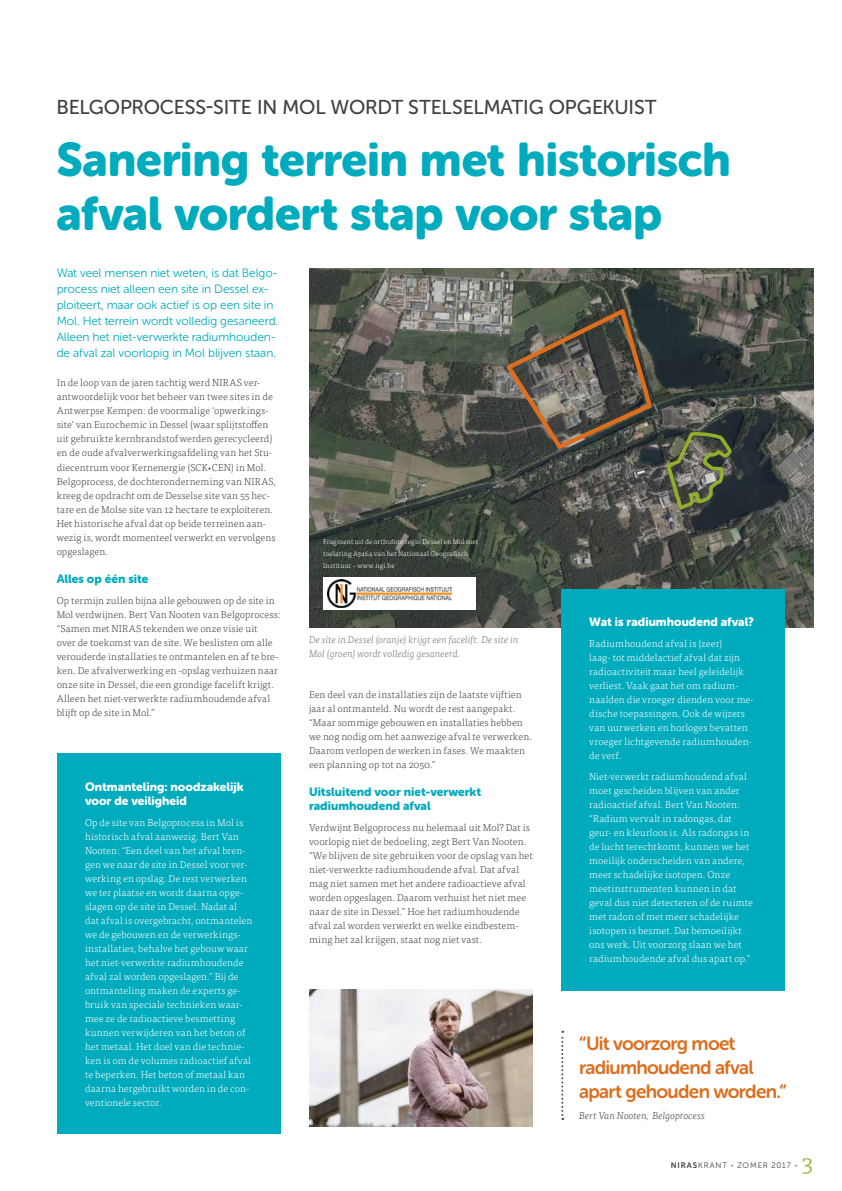
<style>
.page{position:relative;width:842px;height:1191px;background:#fff}
.page>*{position:absolute;margin:0;border:0;box-sizing:border-box;transform-origin:0 0}
.t1{font:46.9px/53.6px "Museo Sans Rounded 900";letter-spacing:-.01em;color:#00abbd}
.t2{font:300 24px "Tisa OT";color:#92af2b}
.t3{font:20px "Museo Sans Rounded 500";letter-spacing:-.005em;color:#414042}
.t4{font:19px/24px "Museo Sans Rounded 700";letter-spacing:-.04em;color:#dd6e1d}
.t5{font:12px/16px "Museo Sans Rounded 300";letter-spacing:-.005em;color:#00abbd}
.t6{font:12px/14px "Museo Sans Rounded 900";color:#fff}
.t7{font:12px/14px "Museo Sans Rounded 900";color:#00abbd}
.t8{font:300 10px/14px "Tisa OT";letter-spacing:.01em;color:#414042}
.t9{font:300 10px/14px "Tisa OT";letter-spacing:.01em;color:#fff}
.t10{font:italic 300 10px/14px "Tisa OT";color:#727476}
.t11{font:italic 300 10px "Tisa OT";letter-spacing:.005em;color:#414042}
.t12{font:8px "Museo Sans Rounded 300";letter-spacing:.11em;color:#414042}
.t13{font:300 7px/12px "Tisa OT";letter-spacing:.025em;color:#fff}
.s1{font-family:"Museo Sans Rounded 700"}
.s2{color:#9d9fa2}
</style>
<div class="page">
<img style="left:309px;top:268px;width:504px;height:360px">
<div style="left:57px;top:753px;width:224px;height:381px;background:#00abbd"></div>
<img style="left:309px;top:989px;width:224px;height:137px">
<svg style="left:561px;top:1030px;width:2px;height:90px"></svg>
<svg style="left:503px;top:305px;width:152px;height:148px;background:#5b564a"></svg>
<svg style="left:664px;top:431px;width:69px;height:81px;background:#5b614a"></svg>
<div style="left:323px;top:577px;width:152px;height:33px;background:#fff"></div>
<img style="left:328px;top:579px;width:123px;height:29px">
<div style="left:561px;top:588px;width:224px;height:402px;background:#00abbd"></div>
<h3 class="t3" style="left:56px;top:96px;width:602px">BELGOPROCESS-SITE IN MOL WORDT STELSELMATIG OPGEKUIST</h3>
<h1 class="t1" style="left:56px;top:133px;width:676px">Sanering terrein met historisch afval vordert stap voor stap</h1>
<p class="t5" style="left:57px;top:265px;width:223px">Wat veel mensen niet weten, is dat Belgo&shy;process niet alleen een site in Dessel ex&shy;ploiteert, maar ook actief is op een site in Mol. Het terrein wordt volledig gesaneerd.<br>Alleen het niet-verwerkte radiumhouden&shy;de afval zal voorlopig in Mol blijven staan.</p>
<p class="t8" style="left:57px;top:376px;width:221px">In de loop van de jaren tachtig werd NIRAS ver&shy;antwoordelijk voor het beheer van twee sites in de Antwerpse Kempen: de voormalige ‘opwerkings&shy;site’ van Eurochemic in Dessel (waar splijtstoffen uit gebruikte kernbrandstof werden gerecycleerd) en de oude afvalverwerkingsafdeling van het Stu&shy;diecentrum voor Kernenergie (SCK•CEN) in Mol.<br>Belgoprocess, de dochteronderneming van NIRAS, kreeg de opdracht om de Desselse site van 55 hec&shy;tare en de Molse site van 12 hectare te exploiteren.<br>Het historische afval dat op beide terreinen aan&shy;wezig is, wordt momenteel verwerkt en vervolgens opgeslagen.</p>
<p class="t7" style="left:57px;top:571px;width:93px">Alles op één site</p>
<p class="t8" style="left:57px;top:593px;width:225px">Op termijn zullen bijna alle gebouwen op de site in Mol verdwijnen. Bert Van Nooten van Belgoprocess: “Samen met NIRAS tekenden we onze visie uit<br>over de toekomst van de site. We beslisten om alle verouderde installaties te ontmantelen en af te bre&shy;ken. De afvalverwerking en -opslag verhuizen naar onze site in Dessel, die een grondige facelift krijgt.<br>Alleen het niet-verwerkte radiumhoudende afval blijft op de site in Mol.”</p>
<p class="t6" style="left:85px;top:779px;width:160px">Ontmanteling: noodzakelijk voor de veiligheid</p>
<p class="t9" style="left:85px;top:815px;width:169px">Op de site van Belgoprocess in Mol is historisch afval aanwezig. Bert Van Nooten: “Een deel van het afval bren&shy;gen we naar de site in Dessel voor ver&shy;werking en opslag. De rest verwerken we ter plaatse en wordt daarna opge&shy;slagen op de site in Dessel. Nadat al dat afval is overgebracht, ontmantelen we de gebouwen en de verwerkings&shy;installaties, behalve het gebouw waar het niet-verwerkte radiumhoudende afval zal worden opgeslagen.” Bij de ontmanteling maken de experts ge&shy;bruik van speciale technieken waar&shy;mee ze de radioactieve besmetting kunnen verwijderen van het beton of het metaal. Het doel van die technie&shy;ken is om de volumes radioactief afval te beperken. Het beton of metaal kan daarna hergebruikt worden in de con&shy;ventionele sector.</p>
<p class="t13" style="left:323px;top:536px;width:157px">Fragment uit de orthofoto regio Dessel en Mol met toelating A3464 van het Nationaal Geografisch<br>Instituut – www.ngi.be</p>
<p class="t10" style="left:309px;top:633px;width:211px">De site in Dessel (oranje) krijgt een facelift. De site in<br>Mol (groen) wordt volledig gesaneerd.</p>
<p class="t8" style="left:309px;top:687px;width:224px">Een deel van de installaties zijn de laatste vijftien jaar al ontmanteld. Nu wordt de rest aangepakt. “Maar sommige gebouwen en installaties hebben we nog nodig om het aanwezige afval te verwerken.<br>Daarom verlopen de werken in fases. We maakten een planning op tot na 2050.”</p>
<p class="t7" style="left:309px;top:784px;width:174px">Uitsluitend voor niet-verwerkt radiumhoudend afval</p>
<p class="t8" style="left:309px;top:820px;width:225px">Verdwijnt Belgoprocess nu helemaal uit Mol? Dat is voorlopig niet de bedoeling, zegt Bert Van Nooten. “We blijven de site gebruiken voor de opslag van het niet-verwerkte radiumhoudende afval. Dat afval mag niet samen met het andere radioactieve afval worden opgeslagen. Daarom verhuist het niet mee naar de site in Dessel.” Hoe het radiumhoudende afval zal worden verwerkt en welke eindbestem&shy;ming het zal krijgen, staat nog niet vast.</p>
<p class="t6" style="left:589px;top:615px;width:166px">Wat is radiumhoudend afval?</p>
<p class="t9" style="left:589px;top:636px;width:166px">Radiumhoudend afval is (zeer)<br>laag- tot middelactief afval dat zijn radioactiviteit maar heel geleidelijk verliest. Vaak gaat het om radium&shy;naalden die vroeger dienden voor me&shy;dische toepassingen. Ook de wijzers van uurwerken en horloges bevatten vroeger lichtgevende radiumhouden&shy;de verf.</p>
<p class="t9" style="left:589px;top:769px;width:165px">Niet-verwerkt radiumhoudend afval moet gescheiden blijven van ander radioactief afval. Bert Van Nooten: “Radium vervalt in radongas, dat geur- en kleurloos is. Als radongas in de lucht terechtkomt, kunnen we het moeilijk onderscheiden van andere, meer schadelijke isotopen. Onze meetinstrumenten kunnen in dat geval dus niet detecteren of de ruimte met radon of met meer schadelijke isotopen is besmet. Dat bemoeilijkt ons werk. Uit voorzorg slaan we het radiumhoudende afval dus apart op.”</p>
<h3 class="t4" style="left:579px;top:1031px;width:209px">“Uit voorzorg moet radiumhoudend afval apart gehouden worden.”</h3>
<p class="t11" style="left:579px;top:1109px;width:128px">Bert Van Nooten, Belgoprocess</p>
<p class="t12" style="left:671px;top:1161px;width:128px"><span class="s1">NIRAS</span>KRANT <span class="s2">•</span> ZOMER 2017 <span class="s2">•</span></p>
<h2 class="t2" style="left:802px;top:1149px;width:13px">3</h2>
</div>
